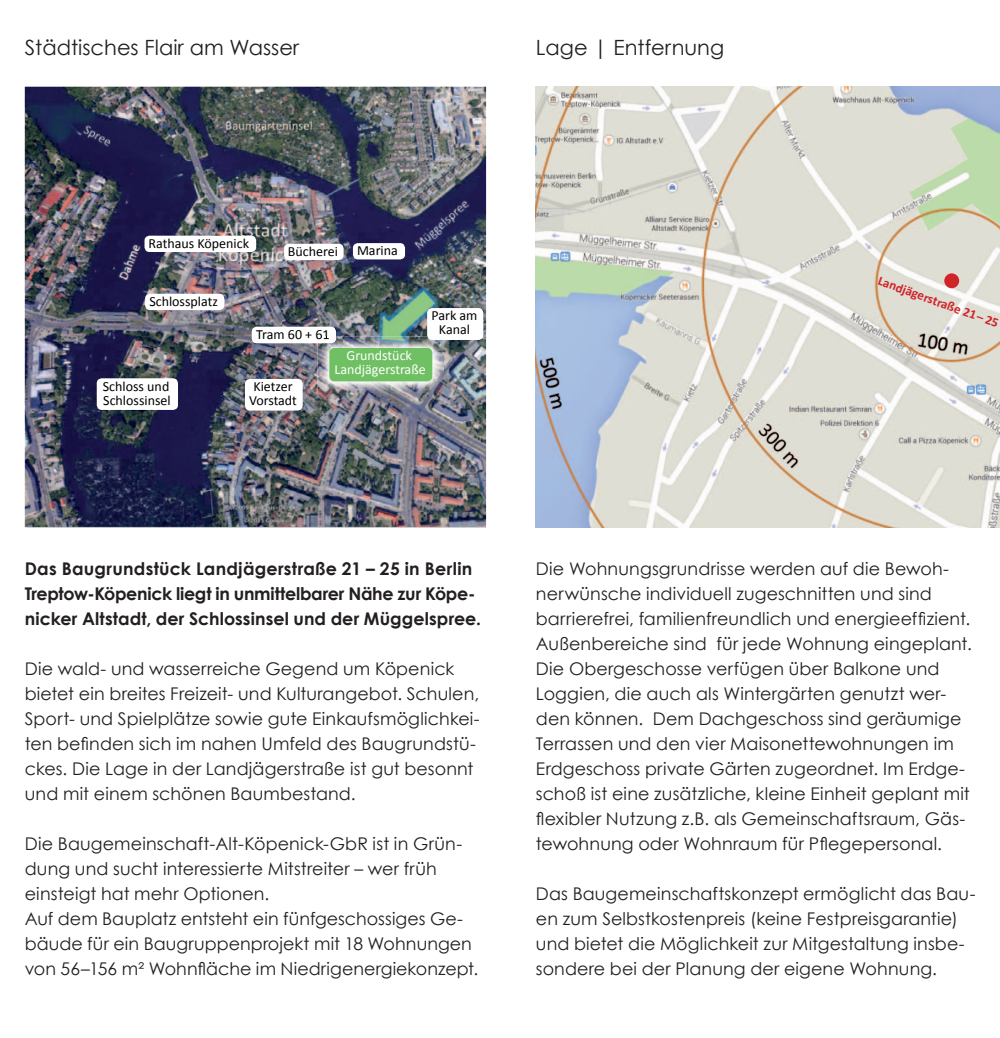
<style>
.page{position:relative;width:1000px;height:1038px;background:#fff}
.page>*{position:absolute;margin:0;border:0;box-sizing:border-box;transform-origin:0 0}
.t1{font:21px "Century Gothic";color:#231f20}
.t2{font:17.5px/25px "Century Gothic";letter-spacing:.005em;color:#231f20}
.t3{font:700 17.5px/25px "Century Gothic";letter-spacing:.005em;color:#231f20}
.t4{font:14px/14px "Calibri";color:#000;text-align:center}
.t5{font:14px/14px "Calibri";color:#fff;text-align:center}
.t6{font:700 13.12px "Calibri";color:#d1232a}
</style>
<div class="page">
<img style="left:25px;top:87px;width:461px;height:440px">
<div style="left:97px;top:378px;width:81px;height:32px;background:#fff;border-radius:5px"></div>
<div style="left:245px;top:379px;width:58px;height:31px;background:#fff;border-radius:5px"></div>
<div style="left:145px;top:294px;width:79px;height:16px;background:#fff;border-radius:5px"></div>
<div style="left:144px;top:236px;width:112px;height:16px;background:#fff;border-radius:5px"></div>
<div style="left:284px;top:244px;width:60px;height:16px;background:#fff;border-radius:5px"></div>
<div style="left:353px;top:243px;width:52px;height:16px;background:#fff;border-radius:5px"></div>
<div style="left:427px;top:308px;width:56px;height:32px;background:#fff;border-radius:5px"></div>
<div style="left:252px;top:327px;width:84px;height:16px;background:#fff;border-radius:5px"></div>
<img style="left:317px;top:336px;width:127px;height:57px">
<img style="left:427px;top:336px;width:17px;height:4px">
<img style="left:317px;top:336px;width:19px;height:7px">
<svg style="left:317px;top:336px;width:12px;height:3px"></svg>
<div style="left:329px;top:348px;width:103px;height:33px;background:#6fc063;border-radius:5px"></div>
<img style="left:536px;top:87px;width:464px;height:441px">
<div style="left:944px;top:273px;width:15px;height:15px;background:#d1232a;border-radius:50%"></div>
<p class="t1" style="left:25px;top:35px;width:276px">Städtisches Flair am Wasser</p>
<p class="t1" style="left:536px;top:35px;width:190px">Lage | Entfernung</p>
<p class="t4" style="left:148px;top:236px;width:102px">Rathaus Köpenick</p>
<p class="t4" style="left:149px;top:294px;width:70px">Schlossplatz</p>
<p class="t4" style="left:288px;top:244px;width:52px">Bücherei</p>
<p class="t4" style="left:357px;top:244px;width:42px">Marina</p>
<p class="t4" style="left:256px;top:327px;width:75px">Tram 60 + 61</p>
<p class="t4" style="left:431px;top:309px;width:47px">Park am<br>Kanal</p>
<p class="t4" style="left:103px;top:379px;width:69px;text-align:left">Schloss und<br>Schlossinsel</p>
<p class="t4" style="left:249px;top:380px;width:49px">Kietzer<br>Vorstadt</p>
<p class="t5" style="left:334px;top:349px;width:93px">Grundstück<br>Landjägerstraße</p>
<p class="t6" style="left:881px;top:272px;width:129px;rotate:20deg">Landjägerstraße 21 – 25</p>
<p class="t3" style="left:25px;top:555px;width:458px">Das Baugrundstück Landjägerstraße 21 – 25 in Berlin<br>Treptow-Köpenick liegt in unmittelbarer Nähe zur Köpe&shy;nicker Altstadt, der Schlossinsel und der Müggelspree.</p>
<p class="t2" style="left:25px;top:655px;width:456px">Die wald- und wasserreiche Gegend um Köpenick bietet ein breites Freizeit- und Kulturangebot. Schulen, Sport- und Spielplätze sowie gute Einkaufsmöglichkei&shy;ten befinden sich im nahen Umfeld des Baugrundstü&shy;ckes. Die Lage in der Landjägerstraße ist gut besonnt und mit einem schönen Baumbestand.</p>
<p class="t2" style="left:25px;top:831px;width:455px">Die Baugemeinschaft-Alt-Köpenick-GbR ist in Grün&shy;dung und sucht interessierte Mitstreiter – wer früh einsteigt hat mehr Optionen.<br>Auf dem Bauplatz entsteht ein fünfgeschossiges Ge&shy;bäude für ein Baugruppenprojekt mit 18 Wohnungen von 56–156 m² Wohnfläche im Niedrigenergiekonzept.</p>
<p class="t2" style="left:536px;top:555px;width:437px">Die Wohnungsgrundrisse werden auf die Bewoh&shy;nerwünsche individuell zugeschnitten und sind barrierefrei, familienfreundlich und energieeffizient.<br>Außenbereiche sind für jede Wohnung eingeplant.<br>Die Obergeschosse verfügen über Balkone und Loggien, die auch als Wintergärten genutzt wer&shy;den können. Dem Dachgeschoss sind geräumige Terrassen und den vier Maisonettewohnungen im Erdgeschoss private Gärten zugeordnet. Im Erdge&shy;schoß ist eine zusätzliche, kleine Einheit geplant mit flexibler Nutzung z.B. als Gemeinschaftsraum, Gäs&shy;tewohnung oder Wohnraum für Pflegepersonal.</p>
<p class="t2" style="left:536px;top:881px;width:441px">Das Baugemeinschaftskonzept ermöglicht das Bau&shy;en zum Selbstkostenpreis (keine Festpreisgarantie) und bietet die Möglichkeit zur Mitgestaltung insbe&shy;sondere bei der Planung der eigene Wohnung.</p>
</div>
